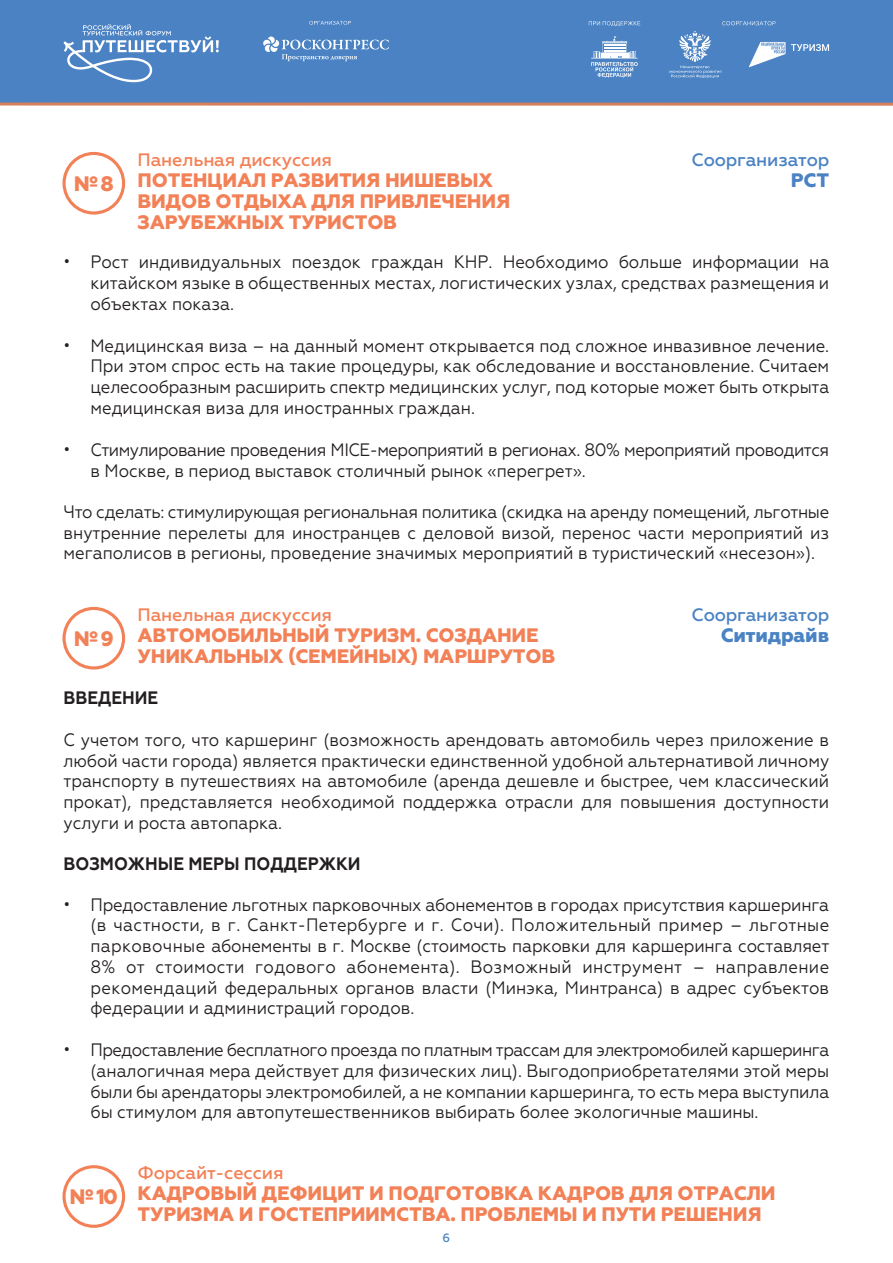
<style>
.page{position:relative;width:893px;height:1263px;background:#fff}
.page>*{position:absolute;margin:0;border:0;box-sizing:border-box;transform-origin:0 0}
.t1{font:800 21px "Geometria";color:#f38157}
.t2{font:800 19.5px/21px "Geometria";letter-spacing:-.01em;color:#f38157}
.t3{font:800 19.5px "Geometria";letter-spacing:-.01em;color:#4a82c3}
.t4{font:18px/20.7px "Geometria";color:#231f20;text-align:justify;scale:.93 1}
.t5{font:18px/20.7px "Geometria";letter-spacing:-.03em;color:#231f20;scale:.93 1}
.t6{font:500 18px "Geometria";letter-spacing:-.01em;color:#f38157}
.t7{font:700 18px "Geometria";color:#231f20;scale:.93 1}
.t8{font:500 18px "Geometria";letter-spacing:-.01em;color:#4a82c3}
.t9{font:500 12px "Geometria";color:#4a82c3}
</style>
<div class="page">
<div style="left:0;top:0;width:893px;height:104px;background:#4a82c3"></div>
<hr style="left:0;top:103px;width:893px;height:3px;background:#d67f5a">
<div style="left:62px;top:152px;width:63px;height:63px;border:3px solid #f38157;border-radius:50%"></div>
<div style="left:62px;top:607px;width:63px;height:62px;border:3px solid #f38157;border-radius:50%"></div>
<div style="left:62px;top:1165px;width:63px;height:63px;border:3px solid #f38157;border-radius:50%"></div>
<svg style="left:63px;top:24px;width:156px;height:59px"></svg>
<svg style="left:263px;top:37px;width:126px;height:24px"></svg>
<svg style="left:309px;top:21px;width:42px;height:4px"></svg>
<svg style="left:591px;top:37px;width:47px;height:41px"></svg>
<svg style="left:589px;top:21px;width:51px;height:5px"></svg>
<svg style="left:722px;top:21px;width:53px;height:4px"></svg>
<svg style="left:669px;top:31px;width:52px;height:47px"></svg>
<svg style="left:749px;top:42px;width:36px;height:25px"></svg>
<svg style="left:791px;top:44px;width:38px;height:7px"></svg>
<p class="t8" style="left:692px;top:149px;width:139px">Соорганизатор</p>
<p class="t6" style="left:138px;top:149px;width:196px">Панельная дискуссия</p>
<p class="t2" style="left:138px;top:170px;width:374px">ПОТЕНЦИАЛ РАЗВИТИЯ НИШЕВЫХ<br>ВИДОВ ОТДЫХА ДЛЯ ПРИВЛЕЧЕНИЯ<br>ЗАРУБЕЖНЫХ ТУРИСТОВ</p>
<p class="t1" style="left:74px;top:171px;width:42px">№ 8</p>
<p class="t3" style="left:791px;top:169px;width:40px">РСТ</p>
<p class="t4" style="left:90px;top:252px;width:796px;text-indent:-27px">• Рост индивидуальных поездок граждан КНР. Необходимо больше информации на китайском языке в общественных местах, логистических узлах, средствах размещения и объектах показа.</p>
<p class="t4" style="left:90px;top:335px;width:796px;text-indent:-27px">• Медицинская виза – на данный момент открывается под сложное инвазивное лечение.<br>При этом спрос есть на такие процедуры, как обследование и восстановление. Считаем целесообразным расширить спектр медицинских услуг, под которые может быть открыта медицинская виза для иностранных граждан.</p>
<p class="t5" style="left:90px;top:439px;width:796px;text-indent:-27px">• Стимулирование проведения MICE-мероприятий в регионах. 80% мероприятий проводится в Москве, в период выставок столичный рынок «перегрет».</p>
<p class="t4" style="left:63px;top:501px;width:825px">Что сделать: стимулирующая региональная политика (скидка на аренду помещений, льготные внутренние перелеты для иностранцев с деловой визой, перенос части мероприятий из мегаполисов в регионы, проведение значимых мероприятий в туристический «несезон»).</p>
<p class="t8" style="left:692px;top:604px;width:139px">Соорганизатор</p>
<p class="t6" style="left:138px;top:604px;width:196px">Панельная дискуссия</p>
<p class="t2" style="left:138px;top:625px;width:419px">АВТОМОБИЛЬНЫЙ ТУРИЗМ. СОЗДАНИЕ<br>УНИКАЛЬНЫХ (СЕМЕЙНЫХ) МАРШРУТОВ</p>
<p class="t1" style="left:74px;top:626px;width:42px">№ 9</p>
<p class="t3" style="left:721px;top:624px;width:110px">Ситидрайв</p>
<p class="t7" style="left:63px;top:687px;width:103px">ВВЕДЕНИЕ</p>
<p class="t4" style="left:63px;top:729px;width:825px">С учетом того, что каршеринг (возможность арендовать автомобиль через приложение в любой части города) является практически единственной удобной альтернативой личному транспорту в путешествиях на автомобиле (аренда дешевле и быстрее, чем классический прокат), представляется необходимой поддержка отрасли для повышения доступности услуги и роста автопарка.</p>
<p class="t7" style="left:63px;top:853px;width:321px">ВОЗМОЖНЫЕ МЕРЫ ПОДДЕРЖКИ</p>
<p class="t4" style="left:90px;top:894px;width:796px;text-indent:-27px">• Предоставление льготных парковочных абонементов в городах присутствия каршеринга (в частности, в г. Санкт-Петербурге и г. Сочи). Положительный пример – льготные парковочные абонементы в г. Москве (стоимость парковки для каршеринга составляет 8% от стоимости годового абонемента). Возможный инструмент – направление рекомендаций федеральных органов власти (Минэка, Минтранса) в адрес субъектов федерации и администраций городов.</p>
<p class="t4" style="left:90px;top:1040px;width:796px;text-indent:-27px">• Предоставление бесплатного проезда по платным трассам для электромобилей каршеринга (аналогичная мера действует для физических лиц). Выгодоприобретателями этой меры были бы арендаторы электромобилей, а не компании каршеринга, то есть мера выступила бы стимулом для автопутешественников выбирать более экологичные машины.</p>
<p class="t1" style="left:70px;top:1184px;width:50px">№ 10</p>
<p class="t6" style="left:138px;top:1162px;width:148px">Форсайт-сессия</p>
<p class="t2" style="left:138px;top:1183px;width:640px">КАДРОВЫЙ ДЕФИЦИТ И ПОДГОТОВКА КАДРОВ ДЛЯ ОТРАСЛИ<br>ТУРИЗМА И ГОСТЕПРИИМСТВА. ПРОБЛЕМЫ И ПУТИ РЕШЕНИЯ</p>
<p class="t9" style="left:443px;top:1230px;width:9px">6</p>
</div>
